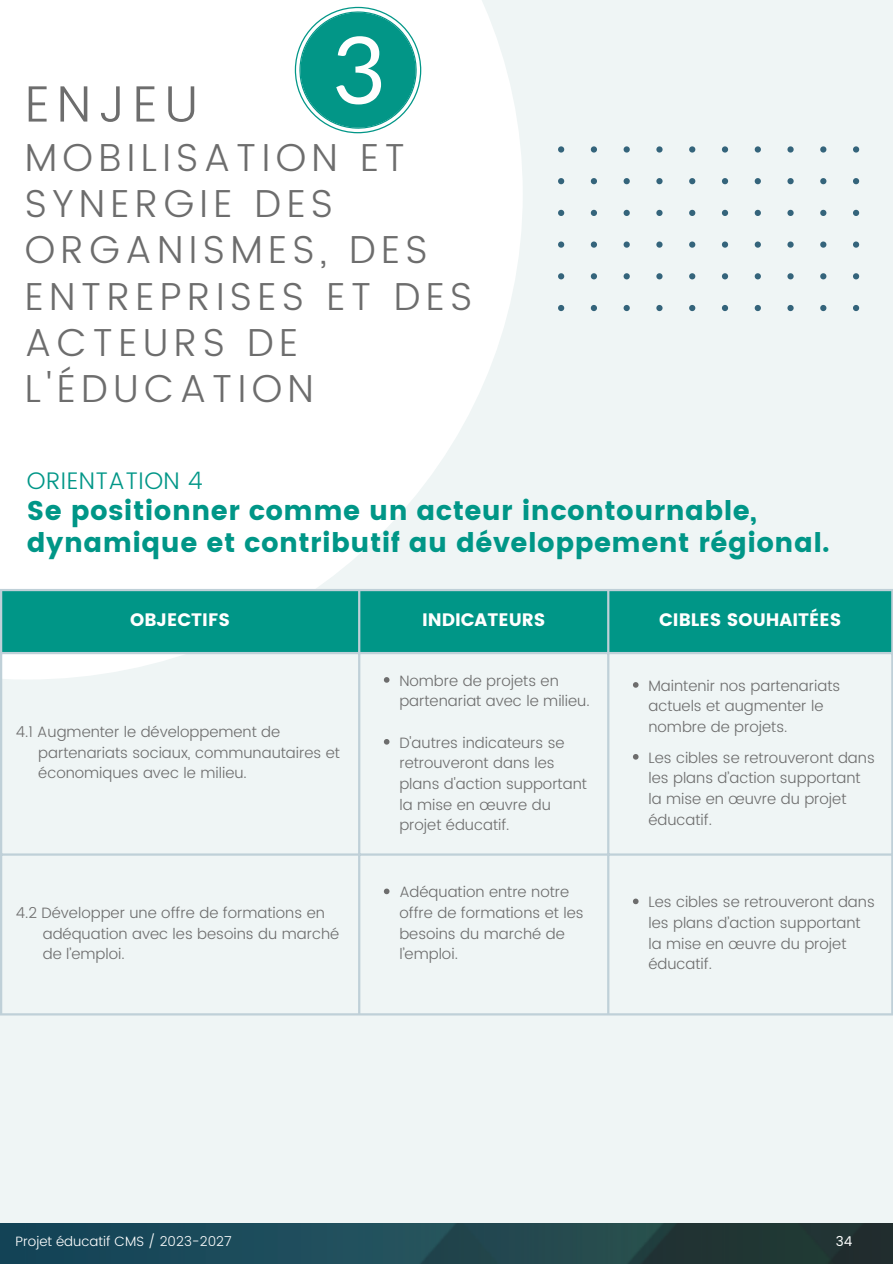
<style>
.page{position:relative;width:893px;height:1264px;background:#fff}
.page>*{position:absolute;margin:0;border:0;box-sizing:border-box;transform-origin:0 0}
.t1{font:300 51px "Poppins";letter-spacing:.135em;color:#6d6d6d}
.t2{font:300 39px/46.2px "Poppins";letter-spacing:.135em;color:#6d6d6d}
.t3{font:27px/31.5px "Poppins";letter-spacing:.02em;color:#009687}
.t4{font:300 24px "Poppins";letter-spacing:.02em;color:#009687}
.t5{font:18px "Poppins";color:#fff}
.t6{font:300 15px/20.7px "Poppins";color:#6d6d6d}
.t7{font:300 13.5px "Poppins";color:#fff}
.t8{font:13.5px "Poppins";color:#fff}
</style>
<div class="page">
<div style="left:0;top:0;width:892px;height:1263px;background:#eff5f5"></div>
<div style="left:0;top:0;width:522px;height:679px;background:#fff"></div>
<svg style="left:558px;top:146px;width:301px;height:165px"></svg>
<div style="left:2px;top:591px;width:889px;height:61px;background:#009687"></div>
<svg style="left:384px;top:677px;width:5px;height:5px"></svg>
<svg style="left:384px;top:739px;width:5px;height:5px"></svg>
<svg style="left:633px;top:682px;width:5px;height:5px"></svg>
<svg style="left:633px;top:754px;width:5px;height:5px"></svg>
<svg style="left:384px;top:888px;width:5px;height:6px"></svg>
<svg style="left:633px;top:898px;width:5px;height:6px"></svg>
<hr style="left:0;top:591px;width:2px;height:422px;background:#bfd0d8">
<hr style="left:358px;top:591px;width:2px;height:422px;background:#bfd0d8">
<hr style="left:607px;top:591px;width:2px;height:422px;background:#bfd0d8">
<hr style="left:891px;top:591px;width:1px;height:422px;background:#bfd0d8">
<hr style="left:0;top:589px;width:892px;height:2px;background:#bfd0d8">
<hr style="left:0;top:652px;width:892px;height:2px;background:#bfd0d8">
<hr style="left:0;top:853px;width:892px;height:2px;background:#bfd0d8">
<hr style="left:0;top:1013px;width:892px;height:2px;background:#bfd0d8">
<svg style="left:294px;top:6px;width:127px;height:128px"></svg>
<img style="left:0;top:1223px;width:892px;height:39px">
<p class="t1" style="left:25px;top:74px;width:175px">ENJEU</p>
<p class="t2" style="left:25px;top:134px;width:449px">MOBILISATION ET<br>SYNERGIE DES<br>ORGANISMES, DES<br>ENTREPRISES ET DES<br>ACTEURS DE<br>L'ÉDUCATION</p>
<p class="t4" style="left:27px;top:466px;width:177px">ORIENTATION 4</p>
<p class="t3" style="left:27px;top:495px;width:804px">Se positionner comme un acteur incontournable, dynamique et contributif au développement régional.</p>
<p class="t5" style="left:130px;top:609px;width:101px">OBJECTIFS</p>
<p class="t5" style="left:422px;top:609px;width:125px">INDICATEURS</p>
<p class="t5" style="left:659px;top:609px;width:184px">CIBLES SOUHAITÉES</p>
<p class="t6" style="left:16px;top:721px;width:266px">4.1 Augmenter le développement de</p>
<p class="t6" style="left:38px;top:742px;width:303px">partenariats sociaux, communautaires et</p>
<p class="t6" style="left:38px;top:762px;width:210px">économiques avec le milieu.</p>
<p class="t6" style="left:16px;top:902px;width:310px">4.2 Développer une offre de formations en</p>
<p class="t6" style="left:43px;top:923px;width:298px">adéquation avec les besoins du marché</p>
<p class="t6" style="left:43px;top:943px;width:84px">de l’emploi.</p>
<p class="t6" style="left:399px;top:670px;width:192px">Nombre de projets en partenariat avec le milieu.</p>
<p class="t6" style="left:399px;top:732px;width:189px">D'autres indicateurs se retrouveront dans les plans d'action supportant la mise en œuvre du projet éducatif.</p>
<p class="t6" style="left:648px;top:675px;width:193px">Maintenir nos partenariats actuels et augmenter le nombre de projets.</p>
<p class="t6" style="left:648px;top:747px;width:228px">Les cibles se retrouveront dans les plans d’action supportant la mise en œuvre du projet éducatif.</p>
<p class="t6" style="left:399px;top:881px;width:186px">Adéquation entre notre offre de formations et les besoins du marché de l’emploi.</p>
<p class="t6" style="left:648px;top:891px;width:228px">Les cibles se retrouveront dans les plans d’action supportant la mise en œuvre du projet éducatif.</p>
<p class="t7" style="left:16px;top:1233px;width:217px">Projet éducatif CMS / 2023-2027</p>
<p class="t8" style="left:835px;top:1233px;width:18px">34</p>
</div>
